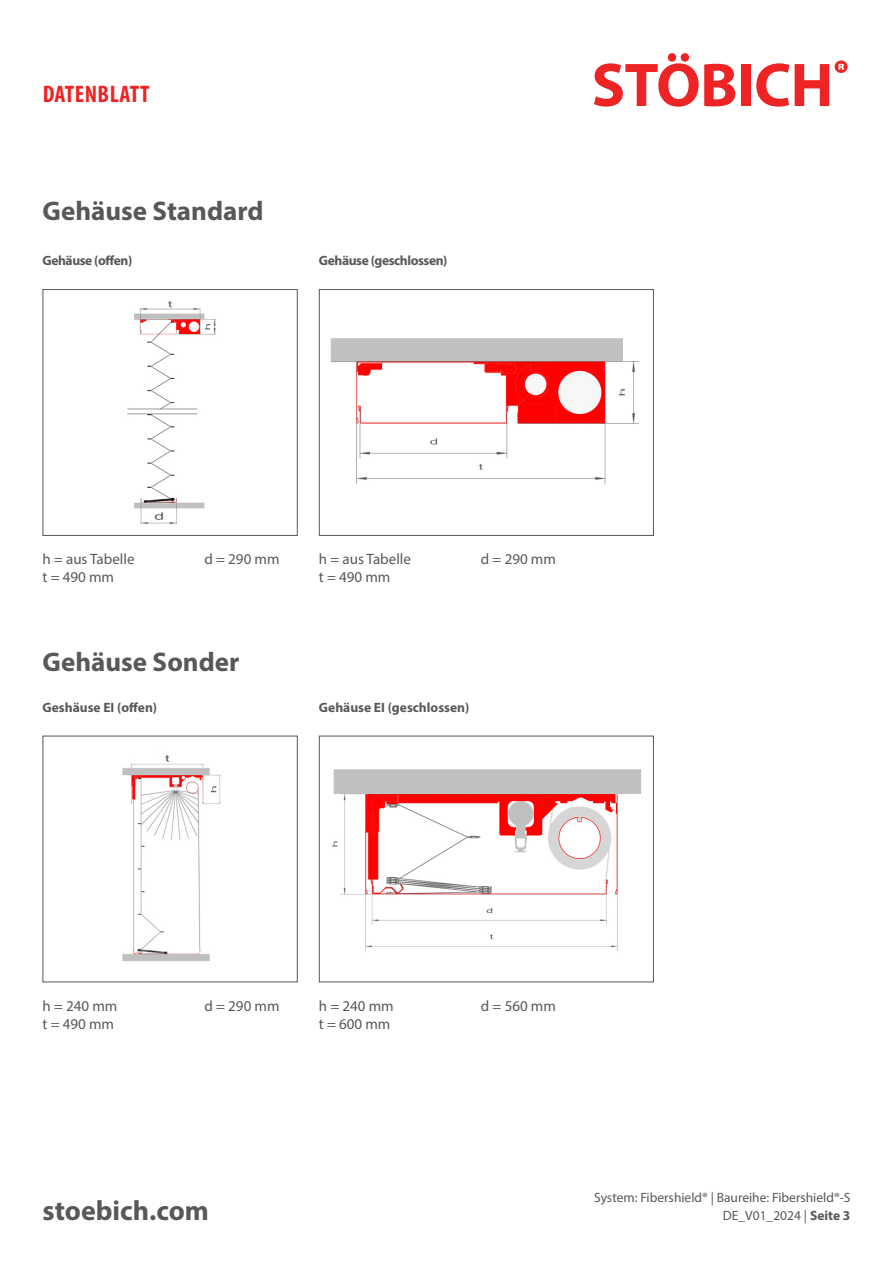
<style>
.page{position:relative;width:893px;height:1263px;background:#fff}
.page>*{position:absolute;margin:0;border:0;box-sizing:border-box;transform-origin:0 0}
.t1{font:700 28.05px "Myriad Pro";color:#57585a}
.t2{font:700 27px "Myriad Pro";color:#57585a}
.t3{font:700 condensed 24px "Myriad Pro";letter-spacing:.02em;color:#ee2323}
.t4{font:15px "Myriad Pro";color:#57585a}
.t5{font:13.5px/18px "Myriad Pro";color:#57585a;text-align:right}
.t6{font:700 13.5px "Myriad Pro";color:#57585a}
.t7{font:700 13.5px "Myriad Pro";letter-spacing:-.03em;color:#57585a}
.s1{font-weight:700}
</style>
<div class="page">
<div style="left:43px;top:289px;width:255px;height:247px;border:1px solid #57585a"></div>
<div style="left:319px;top:289px;width:335px;height:247px;border:1px solid #57585a"></div>
<svg style="left:835px;top:60px;width:12px;height:13px"></svg>
<svg style="left:594px;top:53px;width:141px;height:54px"></svg>
<div style="left:741px;top:64px;width:10px;height:42px;background:#ee2323"></div>
<svg style="left:756px;top:63px;width:33px;height:44px"></svg>
<svg style="left:795px;top:64px;width:34px;height:42px"></svg>
<div style="left:319px;top:736px;width:335px;height:246px;border:1px solid #57585a"></div>
<img style="left:127px;top:301px;width:89px;height:224px">
<img style="left:330px;top:338px;width:309px;height:147px">
<img style="left:122px;top:755px;width:99px;height:207px">
<img style="left:332px;top:769px;width:310px;height:182px">
<h3 class="t3" style="left:43px;top:79px;width:108px">DATENBLATT</h3>
<h2 class="t2" style="left:43px;top:193px;width:222px">Gehäuse Standard</h2>
<p class="t7" style="left:43px;top:252px;width:91px">Gehäuse (offen)</p>
<p class="t7" style="left:319px;top:252px;width:130px">Gehäuse (geschlossen)</p>
<p class="t4" style="left:43px;top:550px;width:93px">h = aus Tabelle</p>
<p class="t4" style="left:205px;top:550px;width:77px">d = 290 mm</p>
<p class="t4" style="left:43px;top:568px;width:73px">t = 490 mm</p>
<h2 class="t2" style="left:43px;top:644px;width:198px">Gehäuse Sonder</h2>
<p class="t6" style="left:43px;top:698px;width:116px">Geshäuse EI (offen)</p>
<p class="t4" style="left:319px;top:550px;width:93px">h = aus Tabelle</p>
<p class="t4" style="left:481px;top:550px;width:77px">d = 290 mm</p>
<p class="t4" style="left:319px;top:568px;width:73px">t = 490 mm</p>
<p class="t6" style="left:319px;top:698px;width:152px">Gehäuse EI (geschlossen)</p>
<p class="t4" style="left:43px;top:996px;width:76px">h = 240 mm</p>
<p class="t4" style="left:205px;top:996px;width:77px">d = 290 mm</p>
<p class="t4" style="left:43px;top:1014px;width:73px">t = 490 mm</p>
<p class="t4" style="left:319px;top:996px;width:76px">h = 240 mm</p>
<p class="t4" style="left:481px;top:996px;width:77px">d = 560 mm</p>
<p class="t4" style="left:319px;top:1014px;width:73px">t = 600 mm</p>
<h1 class="t1" style="left:43px;top:1193px;width:168px">stoebich.com</h1>
<p class="t5" style="left:594px;top:1189px;width:258px">System: Fibershield® | Baureihe: Fibershield®-S<br>DE_V01_2024 | <span class="s1">Seite 3</span></p>
</div>
